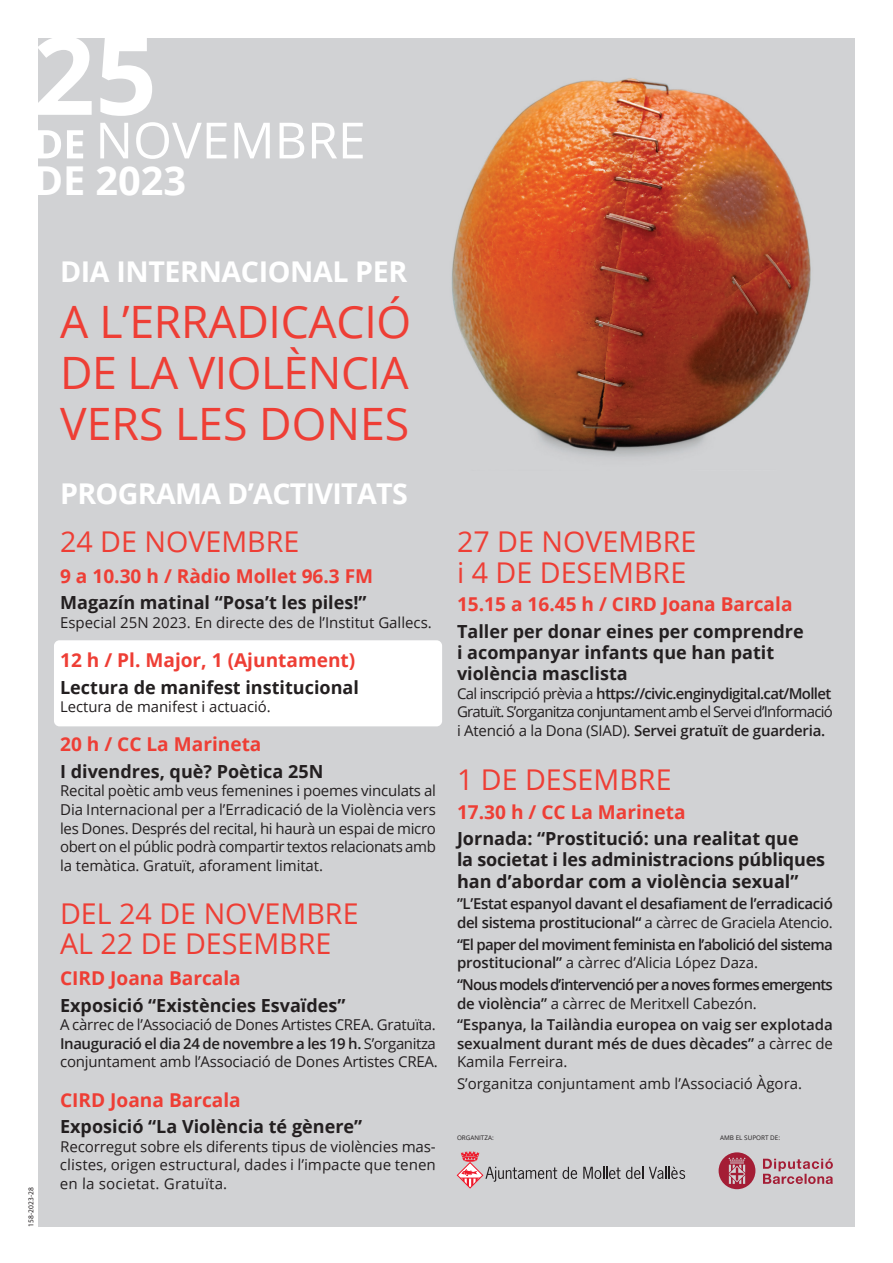
<style>
.page{position:relative;width:893px;height:1263px;background:#fff}
.page>*{position:absolute;margin:0;border:0;box-sizing:border-box;transform-origin:0 0}
.t1{font:44.55px/50.8px "Open Sans";letter-spacing:-.005em;color:#ee3e35;text-align:justify}
.t2{font:700 39.75px "Open Sans";letter-spacing:-.005em;color:#fff}
.t3{font:28.65px/30.8px "Open Sans";color:#ee3e35}
.t4{font:700 28.65px "Open Sans";letter-spacing:-.02em;color:#fff}
.t5{font:700 19.05px "Open Sans";color:#ee3e35}
.t6{font:700 18px/21.1px "Open Sans";color:#231f20}
.t7{font:15px/18.6px "Open Sans";letter-spacing:-.01em;color:#231f20;text-align:justify}
.t8{font:600 15px/18.6px "Open Sans";letter-spacing:-.025em;color:#231f20}
.t9{font:600 15px/18.6px "Open Sans";letter-spacing:-.045em;color:#231f20}
.t10{font:600 15px/18.6px "Open Sans";letter-spacing:-.055em;color:#231f20}
.t11{font:14.85px "Open Sans";color:#231f20}
.t12{font:7.5px "Myriad Pro";color:#231f20}
.t13{font:6.3px "Open Sans";color:#231f20}
.s1{font-weight:600}
.s2{font-weight:400}
</style>
<div class="page">
<div style="left:38px;top:38px;width:816px;height:1188px;background:#d1d2d4"></div>
<svg style="left:100px;top:38px;width:52px;height:78px"></svg>
<svg style="left:38px;top:38px;width:54px;height:77px"></svg>
<svg style="left:38px;top:130px;width:23px;height:28px"></svg>
<svg style="left:67px;top:130px;width:16px;height:28px"></svg>
<svg style="left:100px;top:123px;width:28px;height:35px"></svg>
<svg style="left:136px;top:122px;width:91px;height:37px"></svg>
<svg style="left:234px;top:123px;width:36px;height:35px"></svg>
<svg style="left:280px;top:123px;width:24px;height:35px"></svg>
<svg style="left:312px;top:123px;width:25px;height:35px"></svg>
<svg style="left:343px;top:123px;width:20px;height:35px"></svg>
<img style="left:451px;top:78px;width:360px;height:379px">
<div style="left:54px;top:640px;width:388px;height:86px;background:#fff;border-radius:5px"></div>
<svg style="left:763px;top:1158px;width:70px;height:26px"></svg>
<svg style="left:719px;top:1152px;width:36px;height:37px"></svg>
<svg style="left:583px;top:1167px;width:60px;height:12px"></svg>
<svg style="left:649px;top:1167px;width:36px;height:12px"></svg>
<svg style="left:456px;top:1151px;width:121px;height:38px"></svg>
<h2 class="t2" style="left:34px;top:152px;width:154px">DE 2023</h2>
<p class="t12" style="left:27px;top:1226px;width:41px;rotate:-90deg">158-2023-28</p>
<h3 class="t4" style="left:60px;top:251px;width:349px">DIA INTERNACIONAL PER</h3>
<h1 class="t1" style="left:60px;top:295px;width:353px">A L’ERRADICACIÓ DE LA VIOLÈNCIA VERS LES DONES</h1>
<h3 class="t4" style="left:60px;top:473px;width:349px">PROGRAMA D’ACTIVITATS</h3>
<h3 class="t3" style="left:60px;top:525px;width:241px">24 DE NOVEMBRE</h3>
<p class="t5" style="left:60px;top:562px;width:315px">9 a 10.30 h / Ràdio Mollet 96.3 FM</p>
<p class="t6" style="left:60px;top:592px;width:308px">Magazín matinal “Posa’t les piles!”</p>
<p class="t7" style="left:60px;top:613px;width:373px">Especial 25N 2023. En directe des de l’Institut Gallecs.</p>
<p class="t5" style="left:60px;top:647px;width:297px">12 h / Pl. Major, 1 (Ajuntament)</p>
<p class="t6" style="left:60px;top:676px;width:300px">Lectura de manifest institucional</p>
<p class="t11" style="left:60px;top:696px;width:212px">Lectura de manifest i actuació.</p>
<p class="t5" style="left:60px;top:731px;width:203px">20 h / CC La Marineta</p>
<p class="t6" style="left:60px;top:760px;width:265px">I divendres, què? Poètica 25N</p>
<p class="t7" style="left:60px;top:781px;width:377px">Recital poètic amb veus femenines i poemes vinculats al Dia Internacional per a l’Erradicació de la Violència vers les Dones. Després del recital, hi haurà un espai de micro obert on el públic podrà compartir textos relacionats amb la temàtica. Gratuït, aforament limitat.</p>
<h3 class="t3" style="left:60px;top:897px;width:300px">DEL 24 DE NOVEMBRE<br>AL 22 DE DESEMBRE</h3>
<p class="t5" style="left:60px;top:965px;width:182px">CIRD Joana Barcala</p>
<p class="t6" style="left:60px;top:994px;width:287px">Exposició “Existències Esvaïdes”</p>
<p class="t7" style="left:60px;top:1015px;width:379px;text-align:left">A càrrec de l’Associació de Dones Artistes CREA. Gratuïta.<br><span class="s1">Inauguració el dia 24 de novembre a les 19 h.</span> S’organitza conjuntament amb l’Associació de Dones Artistes CREA.</p>
<p class="t5" style="left:60px;top:1086px;width:182px">CIRD Joana Barcala</p>
<p class="t6" style="left:60px;top:1116px;width:304px">Exposició “La Violència té gènere”</p>
<p class="t7" style="left:60px;top:1133px;width:380px;line-height:19.5px;text-align:left;rotate:1deg">Recorregut sobre els diferents tipus de violències mas&shy;clistes, origen estructural, dades i l’impacte que tenen en la societat. Gratuïta.</p>
<h3 class="t3" style="left:457px;top:525px;width:241px">27 DE NOVEMBRE i 4 DE DESEMBRE</h3>
<p class="t5" style="left:457px;top:591px;width:337px">15.15 a 16.45 h / CIRD Joana Barcala</p>
<p class="t6" style="left:457px;top:620px;width:348px">Taller per donar eines per comprendre i acompanyar infants que han patit violència masclista</p>
<p class="t7" style="left:457px;top:684px;width:377px">Cal inscripció prèvia a <span class="s1">https://civic.enginydigital.cat/Mollet </span>Gratuït. S’organitza conjuntament amb el Servei d’Informació i Atenció a la Dona (SIAD). <span class="s1">Servei gratuït de guarderia.</span></p>
<h3 class="t3" style="left:457px;top:763px;width:216px">1 DE DESEMBRE</h3>
<p class="t5" style="left:457px;top:798px;width:230px">17.30 h / CC La Marineta</p>
<p class="t6" style="left:457px;top:828px;width:370px">Jornada: “Prostitució: una realitat que<br>la societat i les administracions públiques han d’abordar com a violència sexual”</p>
<p class="t8" style="left:457px;top:894px;width:377px">”L’Estat espanyol davant el desafiament de l’erradicació del sistema prostitucional“ <span class="s2">a càrrec de Graciela Atencio.</span></p>
<p class="t9" style="left:457px;top:935px;width:377px">“El paper del moviment feminista en l’abolició del sistema prostitucional” <span class="s2">a càrrec d’Alicia López Daza.</span></p>
<p class="t10" style="left:457px;top:975px;width:377px">“Nous models d’intervenció per a noves formes emergents de violència” <span class="s2">a càrrec de Meritxell Cabezón.</span></p>
<p class="t8" style="left:457px;top:1015px;width:377px;text-align:justify">“Espanya, la Tailàndia europea on vaig ser explotada sexualment durant més de dues dècades” <span class="s2">a càrrec de Kamila Ferreira.</span></p>
<p class="t7" style="left:457px;top:1074px;width:347px">S’organitza conjuntament amb l’Associació Àgora.</p>
<p class="t13" style="left:457px;top:1133px;width:38px">ORGANITZA:</p>
<p class="t13" style="left:720px;top:1133px;width:61px">AMB EL SUPORT DE:</p>
</div>
